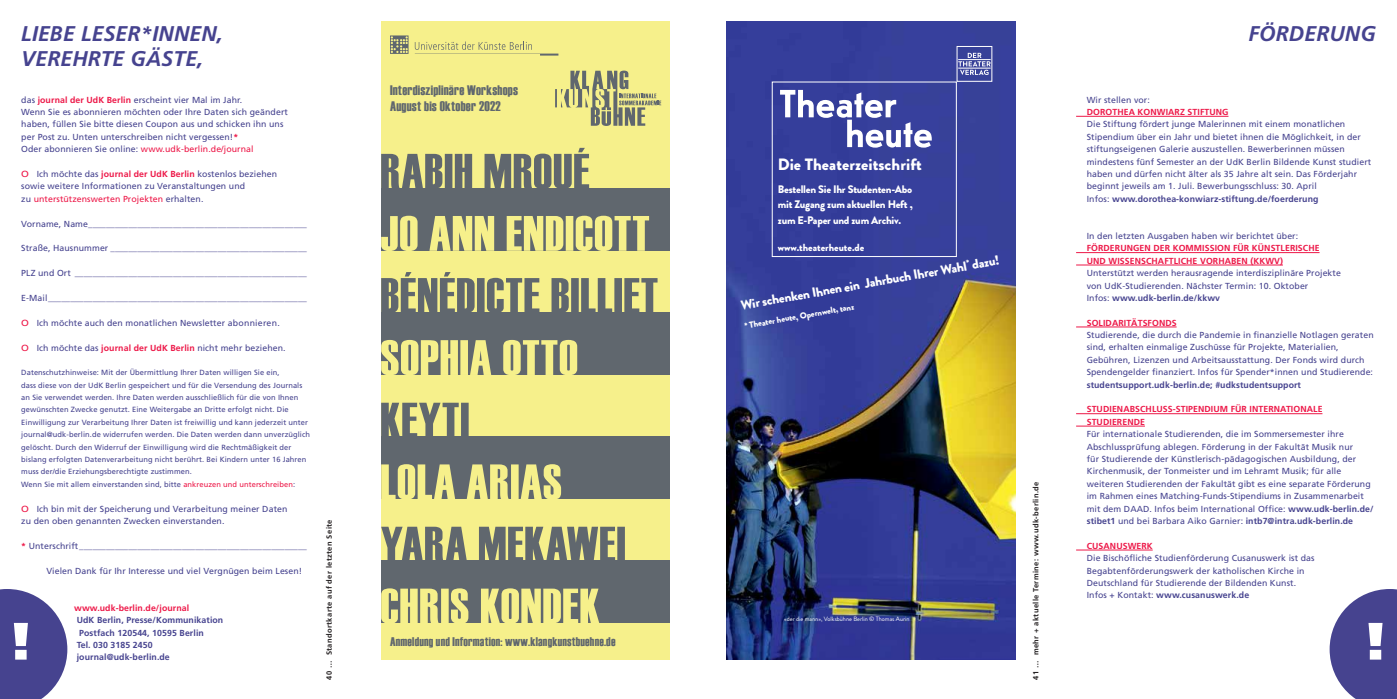
<style>
.page{position:relative;width:1397px;height:699px;background:#fff}
.page>*{position:absolute;margin:0;border:0;box-sizing:border-box;transform-origin:0 0}
.t1{font:italic 700 21.25px/24.8px "Frutiger";letter-spacing:.005em;color:#46438f}
.t2{font:900 16.38px "Brandon Grotesque";letter-spacing:.005em;color:#fff}
.t3{font:13.75px/16.5px "Haettenschweiler";letter-spacing:.02em;color:#60676e}
.t4{font:900 13.38px "Brandon Grotesque";color:#fff}
.t5{font:12.5px "Haettenschweiler";letter-spacing:.02em;color:#60676e}
.t6{font:900 10.88px/15.6px "Brandon Grotesque";letter-spacing:-.02em;color:#fff;text-align:justify}
.t7{font:900 10.25px "Brandon Grotesque";color:#fff}
.t8{font:8.75px/12.4px "Frutiger";letter-spacing:.01em;color:#46438f}
.t9{font:700 8.75px/12.4px "Frutiger";letter-spacing:.01em;color:#ed1848}
.t10{font:700 8.75px/12.4px "Frutiger";letter-spacing:.01em;color:#46438f}
.t11{font:900 8.75px "Brandon Grotesque";color:#fff}
.t12{font:7.5px/12.4px "Frutiger";letter-spacing:.01em;color:#46438f}
.t13{font:700 7.5px "Frutiger";letter-spacing:.05em;color:#231f20}
.t14{font:6.25px "Brandon Grotesque";color:#fff}
.s1{font-weight:700;color:#ed1848}
.s2{color:#ed1848}
.s3{font-size:8.88px;color:#ed1848}
.s4{font-weight:700}
</style>
<div class="page">
<svg style="left:0;top:589px;width:67px;height:109px"></svg>
<svg style="left:1329px;top:589px;width:67px;height:109px"></svg>
<hr style="left:1075px;top:116px;width:153px;height:1px;background:#ed1848">
<hr style="left:1075px;top:252px;width:244px;height:1px;background:#ed1848">
<hr style="left:1075px;top:264px;width:207px;height:1px;background:#ed1848">
<hr style="left:1075px;top:326px;width:101px;height:1px;background:#ed1848">
<hr style="left:1075px;top:413px;width:247px;height:1px;background:#ed1848">
<hr style="left:1075px;top:425px;width:69px;height:1px;background:#ed1848">
<hr style="left:1075px;top:549px;width:77px;height:1px;background:#ed1848">
<img style="left:726px;top:21px;width:289px;height:638px">
<div style="left:771px;top:82px;width:185px;height:175px;border:1px solid #fff"></div>
<svg style="left:958px;top:53px;width:32px;height:22px"></svg>
<div style="left:956px;top:46px;width:36px;height:36px;border:1px solid #fff"></div>
<svg style="left:780px;top:90px;width:151px;height:57px"></svg>
<div style="left:381px;top:21px;width:289px;height:638px;background:#f6f08b"></div>
<svg style="left:415px;top:41px;width:143px;height:15px"></svg>
<svg style="left:390px;top:35px;width:18px;height:19px"></svg>
<svg style="left:555px;top:71px;width:106px;height:55px"></svg>
<div style="left:381px;top:188px;width:289px;height:62px;background:#60676e"></div>
<div style="left:381px;top:312px;width:289px;height:62px;background:#60676e"></div>
<div style="left:381px;top:436px;width:289px;height:62px;background:#60676e"></div>
<div style="left:381px;top:560px;width:289px;height:62px;background:#60676e"></div>
<svg style="left:381px;top:588px;width:218px;height:35px"></svg>
<svg style="left:381px;top:526px;width:244px;height:34px"></svg>
<svg style="left:381px;top:464px;width:180px;height:35px"></svg>
<svg style="left:381px;top:402px;width:87px;height:34px"></svg>
<svg style="left:381px;top:339px;width:196px;height:36px"></svg>
<svg style="left:381px;top:272px;width:276px;height:40px"></svg>
<svg style="left:381px;top:215px;width:268px;height:36px"></svg>
<svg style="left:381px;top:148px;width:208px;height:40px"></svg>
<h1 class="t1" style="left:21px;top:21px;width:203px">LIEBE LESER*INNEN,<br>VEREHRTE GÄSTE,</h1>
<p class="t8" style="left:21px;top:93px;width:268px">das <span class="s1">journal der UdK Berlin</span> erscheint vier Mal im Jahr.<br>Wenn Sie es abonnieren möchten oder Ihre Daten sich geändert haben, füllen Sie bitte diesen Coupon aus und schicken ihn uns per Post zu. Unten unterschreiben nicht vergessen!<span class="s1">*<br></span>Oder abonnieren Sie online: <span class="s2">www.udk-berlin.de/journal</span></p>
<p class="t8" style="left:21px;top:168px;width:257px"><span class="s3">O</span> Ich möchte das <span class="s1">journal der UdK Berlin</span> kostenlos beziehen sowie weitere Informationen zu Veranstaltungen und<br>zu <span class="s2">unterstützenswerten Projekten</span> erhalten.</p>
<p class="t8" style="left:21px;top:217px;width:287px">Vorname, Name_________________________________________________</p>
<p class="t8" style="left:21px;top:242px;width:287px">Straße, Hausnummer ____________________________________________</p>
<p class="t8" style="left:21px;top:267px;width:287px">PLZ und Ort ____________________________________________________</p>
<p class="t8" style="left:21px;top:291px;width:287px">E-Mail__________________________________________________________</p>
<p class="t8" style="left:21px;top:316px;width:260px"><span class="s3">O</span> Ich möchte auch den monatlichen Newsletter abonnieren.</p>
<p class="t8" style="left:21px;top:341px;width:266px"><span class="s3">O</span> Ich möchte das <span class="s1">journal der UdK Berlin</span> nicht mehr beziehen.</p>
<p class="t12" style="left:21px;top:366px;width:290px">Datenschutzhinweise: Mit der Übermittlung Ihrer Daten willigen Sie ein,<br>dass diese von der UdK Berlin gespeichert und für die Versendung des Journals an Sie verwendet werden. Ihre Daten werden ausschließlich für die von Ihnen gewünschten Zwecke genutzt. Eine Weitergabe an Dritte erfolgt nicht. Die Einwilligung zur Verarbeitung Ihrer Daten ist freiwillig und kann jederzeit unter journal@udk-berlin.de widerrufen werden. Die Daten werden dann unverzüglich gelöscht. Durch den Widerruf der Einwilligung wird die Rechtmäßigkeit der bislang erfolgten Datenverarbeitung nicht berührt. Bei Kindern unter 16 Jahren muss der/die Erziehungsberechtigte zustimmen.<br>Wenn Sie mit allem einverstanden sind, bitte <span class="s2">ankreuzen und unterschreiben</span>:</p>
<p class="t8" style="left:21px;top:502px;width:268px"><span class="s3">O</span> Ich bin mit der Speicherung und Verarbeitung meiner Daten zu den oben genannten Zwecken einverstanden.</p>
<p class="t8" style="left:21px;top:539px;width:287px"><span class="s1">*</span> Unterschrift___________________________________________________</p>
<p class="t8" style="left:46px;top:564px;width:257px">Vielen Dank für Ihr Interesse und viel Vergnügen beim Lesen!</p>
<p class="t9" style="left:74px;top:601px;width:117px">www.udk-berlin.de/journal</p>
<p class="t10" style="left:77px;top:613px;width:148px">UdK Berlin, Presse/Kommunikation<br>Postfach 120544, 10595 Berlin<br>Tel. 030 3185 2450 journal@udk-berlin.de</p>
<p class="t13" style="left:325px;top:679px;width:162px;rotate:-90deg">40 … Standortkarte auf der letzten Seite</p>
<h3 class="t3" style="left:390px;top:81px;width:129px">Interdisziplinäre Workshops<br>August bis Oktober 2022</h3>
<h3 class="t5" style="left:390px;top:634px;width:227px">Anmeldung und Information: www.klangkunstbuehne.de</h3>
<h2 class="t2" style="left:777px;top:153px;width:145px">Die Theaterzeitschrift</h2>
<p class="t6" style="left:777px;top:181px;width:136px">Bestellen Sie Ihr Studenten-Abo mit Zugang zum aktuellen Heft , zum E-Paper und zum Archiv.</p>
<h3 class="t4" style="left:739px;top:296px;width:263px;rotate:-10deg">Wir schenken Ihnen ein Jahrbuch Ihrer Wahl<sup>*</sup> dazu!</h3>
<p class="t7" style="left:777px;top:240px;width:88px">www.theaterheute.de</p>
<p class="t11" style="left:743px;top:319px;width:113px;rotate:-10deg">* Theater heute, Opernwelt, tanz</p>
<p class="t14" style="left:784px;top:614px;width:127px">«der die mann», Volksbühne Berlin © Thomas Aurin</p>
<p class="t13" style="left:1031px;top:679px;width:200px;rotate:-90deg">41 … mehr + aktuelle Termine: www.udk-berlin.de</p>
<h1 class="t1" style="left:1248px;top:21px;width:129px">FÖRDERUNG</h1>
<p class="t8" style="left:1086px;top:93px;width:65px">Wir stellen vor:</p>
<p class="t9" style="left:1086px;top:106px;width:143px">DOROTHEA KONWIARZ STIFTUNG</p>
<p class="t8" style="left:1086px;top:118px;width:286px">Die Stiftung fördert junge Malerinnen mit einem monatlichen Stipendium über ein Jahr und bietet ihnen die Möglichkeit, in der stiftungseigenen Galerie auszustellen. Bewerberinnen müssen mindestens fünf Semester an der UdK Berlin Bildende Kunst studiert haben und dürfen nicht älter als 35 Jahre alt sein. Das Förderjahr beginnt jeweils am 1. Juli. Bewerbungsschluss: 30. April<br>Infos: <span class="s4">www.dorothea-konwiarz-stiftung.de/foerderung</span></p>
<p class="t8" style="left:1086px;top:229px;width:213px">In den letzten Ausgaben haben wir berichtet über:</p>
<p class="t9" style="left:1086px;top:242px;width:234px">FÖRDERUNGEN DER KOMMISSION FÜR KÜNSTLERISCHE<br>UND WISSENSCHAFTLICHE VORHABEN (KKWV)</p>
<p class="t8" style="left:1086px;top:267px;width:256px">Unterstützt werden herausragende interdisziplinäre Projekte von UdK-Studierenden. Nächster Termin: 10. Oktober<br>Infos: <span class="s4">www.udk-berlin.de/kkwv</span></p>
<p class="t9" style="left:1086px;top:316px;width:91px">SOLIDARITÄTSFONDS</p>
<p class="t8" style="left:1086px;top:328px;width:288px">Studierende, die durch die Pandemie in finanzielle Notlagen geraten sind, erhalten einmalige Zuschüsse für Projekte, Materialien, Gebühren, Lizenzen und Arbeitsausstattung. Der Fonds wird durch Spendengelder finanziert. Infos für Spender*innen und Studierende:</p>
<p class="t10" style="left:1086px;top:378px;width:216px">studentsupport.udk-berlin.de; #udkstudentsupport</p>
<p class="t9" style="left:1086px;top:403px;width:237px">STUDIENABSCHLUSS-STIPENDIUM FÜR INTERNATIONALE<br>STUDIERENDE</p>
<p class="t8" style="left:1086px;top:427px;width:288px">Für internationale Studierenden, die im Sommersemester ihre Abschlussprüfung ablegen. Förderung in der Fakultät Musik nur<br>für Studierende der Künstlerisch-pädagogischen Ausbildung, der Kirchenmusik, der Tonmeister und im Lehramt Musik; für alle weiteren Studierenden der Fakultät gibt es eine separate Förderung im Rahmen eines Matching-Funds-Stipendiums in Zusammenarbeit mit dem DAAD. Infos beim International Office: <span class="s4">www.udk-berlin.de/ stibet1</span> und bei Barbara Aiko Garnier: <span class="s4">intb7@intra.udk-berlin.de</span></p>
<p class="t9" style="left:1086px;top:539px;width:68px">CUSANUSWERK</p>
<p class="t8" style="left:1086px;top:551px;width:229px">Die Bischöfliche Studienförderung Cusanuswerk ist das Begabtenförderungswerk der katholischen Kirche in Deutschland für Studierende der Bildenden Kunst.<br>Infos + Kontakt: <span class="s4">www.cusanuswerk.de</span></p>
</div>
